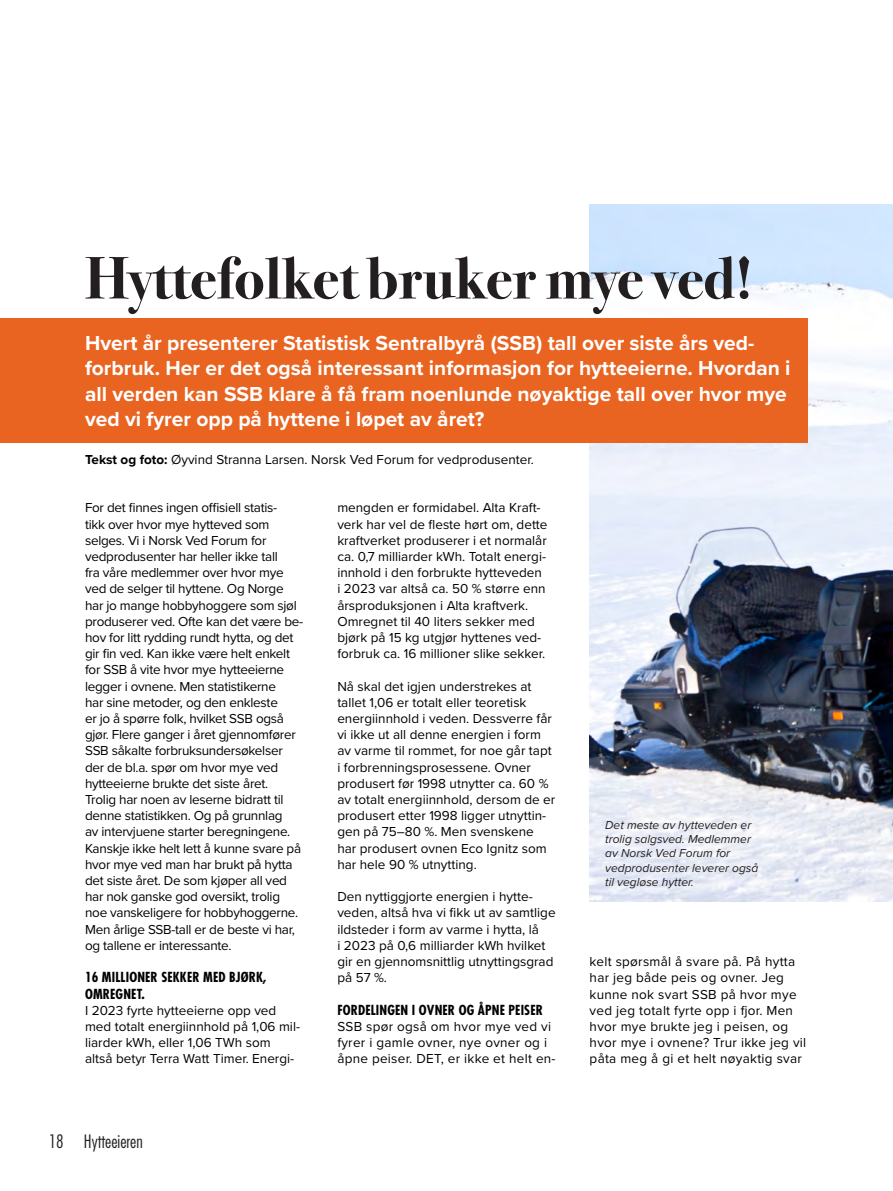
<style>
.page{position:relative;width:893px;height:1191px;background:#fff}
.page>*{position:absolute;margin:0;border:0;box-sizing:border-box;transform-origin:0 0}
.Tittel{font:700 60px "Bodoni Svty Two ITCTT";color:#231f20}
.Ingress{font:700 21px/25.2px "Proxima Nova";color:#fff}
.t1{font:300 condensed 18px "Futura Std";color:#231f20}
.Brødtekst{font:13.5px/16.2px "Proxima Nova";color:#000001}
.Brødtekst-2{font:13.5px/16.2px "Proxima Nova";letter-spacing:-.02em;color:#000001}
.Brødtekst-3{font:13.5px/16.2px "Proxima Nova";letter-spacing:.02em;color:#000001}
.Mellomtittel{font:700 condensed 13.5px/16.2px "Futura Std";letter-spacing:.01em;color:#000001}
.Byline{font:13.5px "Proxima Nova";color:#000001}
.Bildetekst{font:italic 12px/14.4px "Proxima Nova";color:#231f20}
.s1{font-weight:700}
</style>
<div class="page">
<img style="left:590px;top:204px;width:303px;height:697px">
<div style="left:0;top:318px;width:808px;height:124px;background:#e96421"></div>
<p class="Tittel" style="left:85px;top:228px;width:670px">Hyttefolket bruker mye ved!</p>
<p class="Ingress" style="left:85px;top:330px;width:707px">Hvert år presenterer Statistisk Sentralbyrå (SSB) tall over siste års ved&shy;forbruk. Her er det også interessant informasjon for hytteeierne. Hvordan i all verden kan SSB klare å få fram noenlunde nøyaktige tall over hvor mye ved vi fyrer opp på hyttene i løpet av året?</p>
<p class="Byline" style="left:85px;top:449px;width:450px"><span class="s1">Tekst og foto:</span> Øyvind Stranna Larsen. Norsk Ved Forum for vedprodusenter.</p>
<p class="Brødtekst-2" style="left:85px;top:499px;width:220px">For det finnes ingen offisiell statis-<br>tikk over hvor mye hytteved som selges. Vi i Norsk Ved Forum for vedprodusenter har heller ikke tall<br>fra våre medlemmer over hvor mye ved de selger til hyttene. Og Norge har jo mange hobbyhoggere som sjøl produserer ved. Ofte kan det være be&shy;hov for litt rydding rundt hytta, og det gir fin ved. Kan ikke være helt enkelt for SSB å vite hvor mye hytteeierne legger i ovnene. Men statistikerne<br>har sine metoder, og den enkleste<br>er jo å spørre folk, hvilket SSB også gjør. Flere ganger i året gjennomfører SSB såkalte forbruksundersøkelser der de bl.a. spør om hvor mye ved hytteeierne brukte det siste året.<br>Trolig har noen av leserne bidratt til denne statistikken. Og på grunnlag<br>av intervjuene starter beregningene.<br>Kanskje ikke helt lett å kunne svare på hvor mye ved man har brukt på hytta det siste året. De som kjøper all ved har nok ganske god oversikt, trolig noe vanskeligere for hobbyhoggerne.<br>Men årlige SSB-tall er de beste vi har, og tallene er interessante.</p>
<p class="Mellomtittel" style="left:85px;top:969px;width:183px">16 MILLIONER SEKKER MED BJØRK,<br>OMREGNET.</p>
<p class="Brødtekst" style="left:85px;top:1001px;width:217px">I 2023 fyrte hytteeierne opp ved med totalt energiinnhold på 1,06 mil&shy;liarder kWh, eller 1,06 TWh som altså betyr Terra Watt Timer. Energi-</p>
<h3 class="t1" style="left:49px;top:1130px;width:96px">18 Hytteeieren</h3>
<p class="Brødtekst" style="left:337px;top:499px;width:212px">mengden er formidabel. Alta Kraft&shy;verk har vel de fleste hørt om, dette kraftverket produserer i et normalår ca. 0,7 milliarder kWh. Totalt energi&shy;innhold i den forbrukte hytteveden i 2023 var altså ca. 50 % større enn årsproduksjonen i Alta kraftverk.<br>Omregnet til 40 liters sekker med bjørk på 15 kg utgjør hyttenes ved&shy;forbruk ca. 16 millioner slike sekker.</p>
<p class="Brødtekst" style="left:337px;top:677px;width:219px">Nå skal det igjen understrekes at tallet 1,06 er totalt eller teoretisk energiinnhold i veden. Dessverre får vi ikke ut all denne energien i form av varme til rommet, for noe går tapt i forbrenningsprosessene. Ovner produsert før 1998 utnytter ca. 60 % av totalt energiinnhold, dersom de er produsert etter 1998 ligger utnyttin&shy;gen på 75–80 %. Men svenskene har produsert ovnen Eco Ignitz som har hele 90 % utnytting.</p>
<p class="Brødtekst" style="left:337px;top:888px;width:220px">Den nyttiggjorte energien i hytte&shy;veden, altså hva vi fikk ut av samtlige ildsteder i form av varme i hytta, lå<br>i 2023 på 0,6 milliarder kWh hvilket gir en gjennomsnittlig utnyttingsgrad på 57 %.</p>
<p class="Mellomtittel" style="left:337px;top:1001px;width:207px">FORDELINGEN I OVNER OG ÅPNE PEISER</p>
<p class="Brødtekst-3" style="left:337px;top:1017px;width:220px">SSB spør også om hvor mye ved vi fyrer i gamle ovner, nye ovner og i åpne peiser. DET, er ikke et helt en-</p>
<p class="Bildetekst" style="left:605px;top:817px;width:155px">Det meste av hytteveden er trolig salgsved. Medlemmer av Norsk Ved Forum for vedprodusenter leverer også til vegløse hytter.</p>
<p class="Brødtekst-3" style="left:590px;top:953px;width:218px">kelt spørsmål å svare på. På hytta har jeg både peis og ovner. Jeg kunne nok svart SSB på hvor mye ved jeg totalt fyrte opp i fjor. Men hvor mye brukte jeg i peisen, og hvor mye i ovnene? Trur ikke jeg vil påta meg å gi et helt nøyaktig svar</p>
</div>
